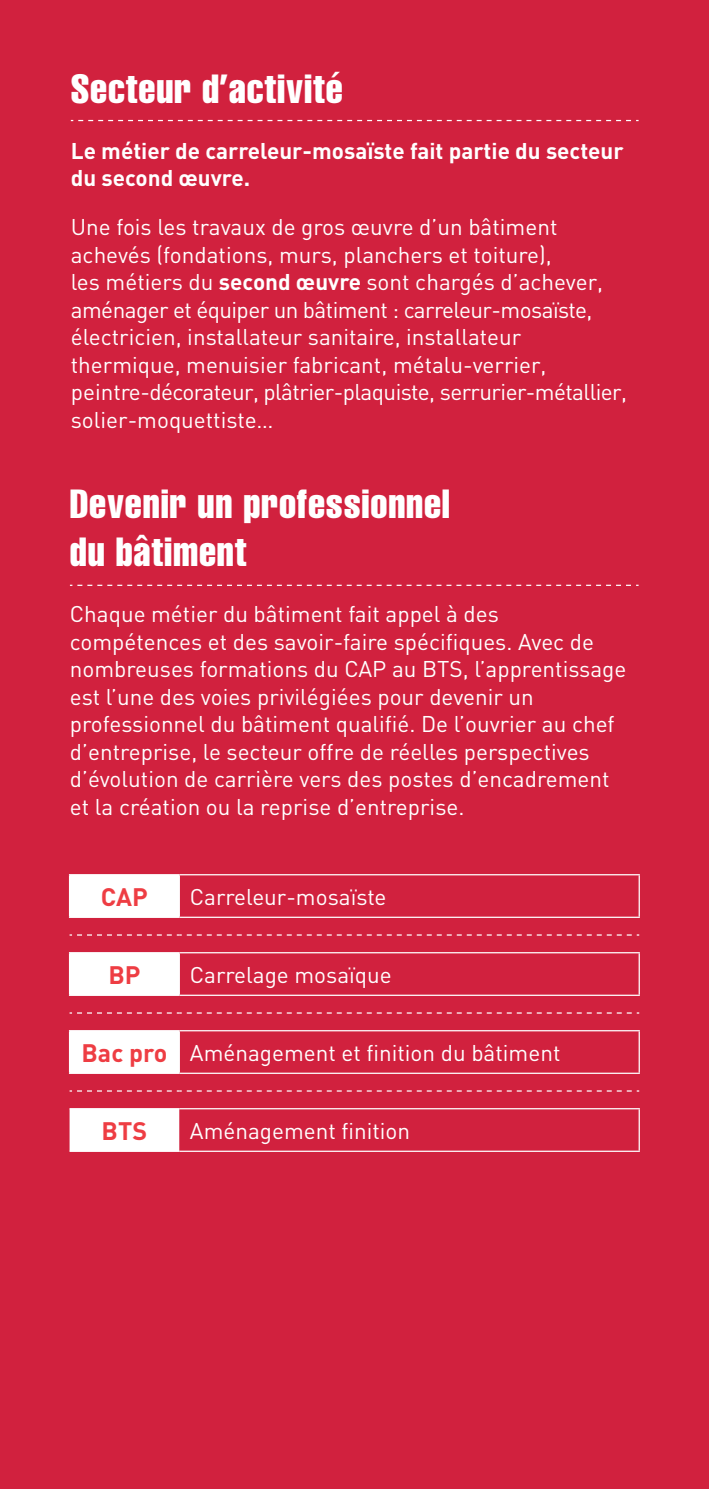
<style>
.page{position:relative;width:709px;height:1489px;background:#fff}
.page>*{position:absolute;margin:0;border:0;box-sizing:border-box;transform-origin:0 0}
.Titre_paragraphe{font:extra-condensed 40px/48px "Helvetica";letter-spacing:.02em;color:#fff}
.Parcours{font:700 25px "DIN";color:#ee3d43}
.Questions_texte{font:22.5px/27.5px "DIN";color:#fff}
.Parcours-2{font:22.5px "DIN";color:#fff}
.Questions_texte-2{font:700 22.5px/27.5px "DIN";color:#fff}
.s1{font-weight:700}
</style>
<div class="page">
<div style="left:0;top:0;width:709px;height:1488px;background:#d1213e"></div>
<hr style="left:69px;top:875px;width:1px;height:41px;background:#fff">
<hr style="left:69px;top:953px;width:1px;height:41px;background:#fff">
<hr style="left:69px;top:1031px;width:1px;height:41px;background:#fff">
<hr style="left:638px;top:875px;width:2px;height:41px;background:#fff">
<hr style="left:638px;top:953px;width:2px;height:41px;background:#fff">
<hr style="left:638px;top:1031px;width:2px;height:41px;background:#fff">
<hr style="left:179px;top:1108px;width:461px;height:1px;background:#fff">
<hr style="left:638px;top:1109px;width:2px;height:41px;background:#fff">
<hr style="left:179px;top:1150px;width:461px;height:1px;background:#fff">
<hr style="left:69px;top:952px;width:110px;height:1px;background:#fff">
<hr style="left:179px;top:952px;width:461px;height:1px;background:#fff">
<hr style="left:69px;top:874px;width:110px;height:1px;background:#fff">
<hr style="left:179px;top:874px;width:461px;height:1px;background:#fff">
<hr style="left:69px;top:916px;width:110px;height:1px;background:#fff">
<hr style="left:179px;top:916px;width:461px;height:1px;background:#fff">
<hr style="left:69px;top:994px;width:110px;height:1px;background:#fff">
<hr style="left:179px;top:994px;width:461px;height:1px;background:#fff">
<hr style="left:69px;top:1030px;width:110px;height:1px;background:#fff">
<hr style="left:179px;top:1030px;width:461px;height:1px;background:#fff">
<hr style="left:69px;top:1072px;width:110px;height:1px;background:#fff">
<hr style="left:179px;top:1072px;width:461px;height:1px;background:#fff">
<svg style="left:70px;top:874px;width:569px;height:277px"></svg>
<hr style="left:70px;top:1108px;width:109px;height:1px;background:#fff">
<hr style="left:70px;top:1150px;width:109px;height:1px;background:#fff">
<svg style="left:71px;top:120px;width:567px;height:1px"></svg>
<svg style="left:70px;top:584px;width:568px;height:2px"></svg>
<p class="Titre_paragraphe" style="left:71px;top:64px;width:273px">Secteur d’activité</p>
<p class="Questions_texte-2" style="left:71px;top:136px;width:554px">Le métier de carreleur-mosaïste fait partie du secteur du second œuvre.</p>
<p class="Questions_texte" style="left:71px;top:213px;width:558px">Une fois les travaux de gros œuvre d’un bâtiment achevés (fondations, murs, planchers et toiture),<br>les métiers du <span class="s1">second œuvre</span> sont chargés d’achever, aménager et équiper un bâtiment : carreleur-mosaïste, électricien, installateur sanitaire, installateur thermique, menuisier fabricant, métalu-verrier, peintre-décorateur, plâtrier-plaquiste, serrurier-métallier, solier-moquettiste…</p>
<p class="Titre_paragraphe" style="left:70px;top:479px;width:382px">Devenir un professionnel du bâtiment</p>
<p class="Questions_texte" style="left:70px;top:600px;width:558px">Chaque métier du bâtiment fait appel à des compétences et des savoir-faire spécifiques. Avec de nombreuses formations du CAP au BTS, l’apprentissage est l’une des voies privilégiées pour devenir un professionnel du bâtiment qualifié. De l’ouvrier au chef d’entreprise, le secteur offre de réelles perspectives d’évolution de carrière vers des postes d’encadrement et la création ou la reprise d’entreprise.</p>
<p class="Parcours" style="left:101px;top:880px;width:48px">CAP</p>
<p class="Parcours-2" style="left:190px;top:883px;width:198px">Carreleur-mosaïste</p>
<p class="Parcours" style="left:108px;top:958px;width:34px">BP</p>
<p class="Parcours-2" style="left:190px;top:961px;width:203px">Carrelage mosaïque</p>
<p class="Parcours" style="left:81px;top:1036px;width:87px">Bac pro</p>
<p class="Parcours-2" style="left:190px;top:1039px;width:372px">Aménagement et finition du bâtiment</p>
<p class="Parcours" style="left:102px;top:1114px;width:47px">BTS</p>
<p class="Parcours-2" style="left:190px;top:1117px;width:222px">Aménagement finition</p>
</div>
